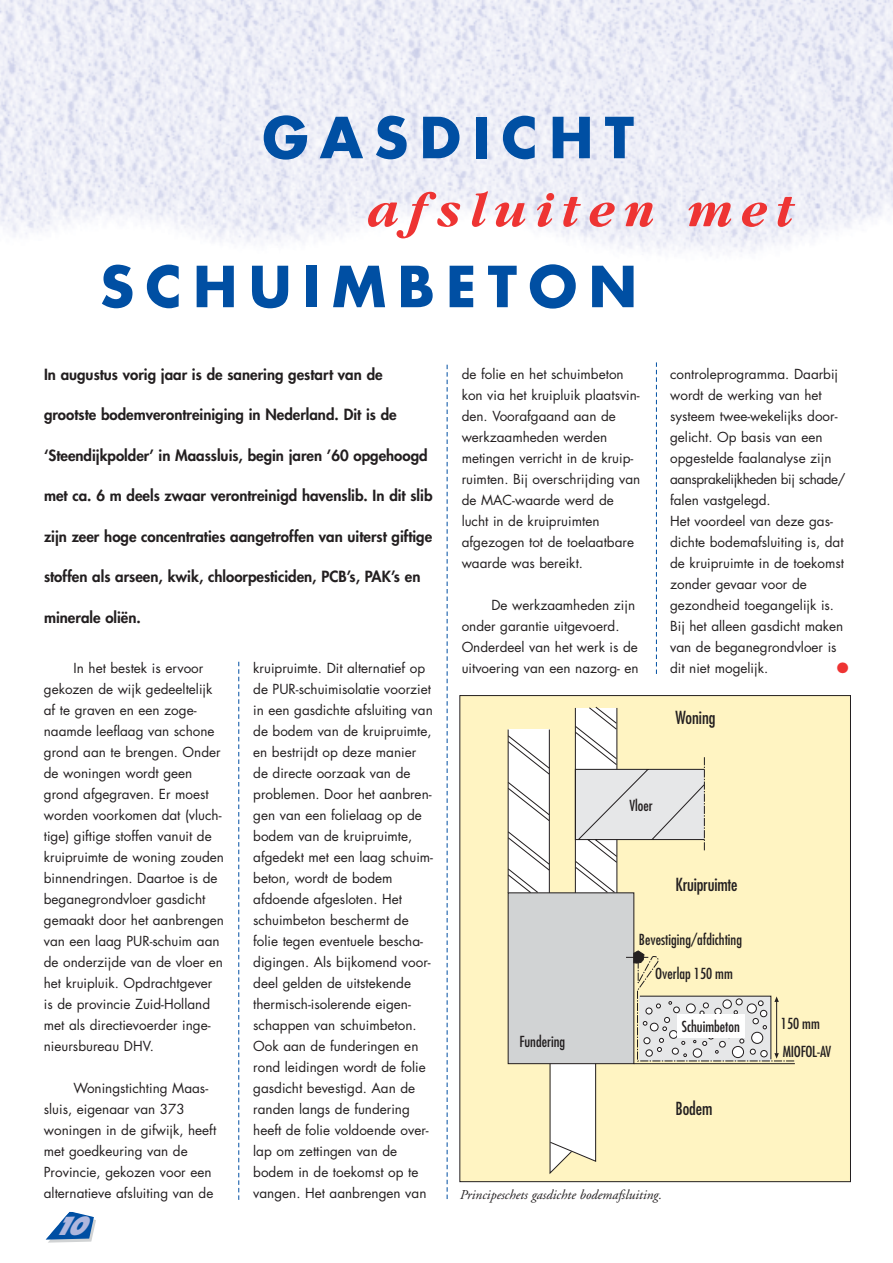
<style>
.page{position:relative;width:893px;height:1263px;background:#fff}
.page>*{position:absolute;margin:0;border:0;box-sizing:border-box;transform-origin:0 0}
.t1{font:700 55.05px "Futura";letter-spacing:.205em;color:#004fa3}
.t2{font:italic 700 51.75px "Garamond";letter-spacing:.17em;color:#ee3433}
.t3{font:italic 800 24.45px "Futura";color:#afb7dd;scale:.92 1}
.t4{font:condensed 17.55px "Futura";letter-spacing:-.01em;color:#231f20}
.t5{font:800 15px "Futura";color:#231f20}
.t6{font:15px "Zapf Dingbats";color:#ee3433}
.t7{font:condensed 14.85px "Futura";color:#231f20}
.t8{font:condensed 14.85px/27.6px "Futura";letter-spacing:-.02em;color:#231f20}
.t9{font:13.5px/21px "Futura";color:#231f20}
.t10{font:italic 13.5px "Adobe Garamond";color:#231f20}
</style>
<div class="page">
<img style="left:0;top:0;width:892px;height:255px">
<svg style="left:656px;top:362px;width:1px;height:312px"></svg>
<svg style="left:238px;top:662px;width:1px;height:538px"></svg>
<svg style="left:447px;top:365px;width:1px;height:834px"></svg>
<svg style="left:46px;top:1212px;width:50px;height:31px"></svg>
<div style="left:460px;top:696px;width:390px;height:486px;background:#fff4c2"></div>
<svg style="left:549px;top:1163px;width:12px;height:11px"></svg>
<svg style="left:507px;top:706px;width:288px;height:457px"></svg>
<svg style="left:625px;top:950px;width:170px;height:112px"></svg>
<div style="left:735px;top:998px;width:7px;height:7px;background:#fff;border:1px solid #231f20;border-radius:50%"></div>
<div style="left:677px;top:1014px;width:67px;height:24px;background:#fff"></div>
<hr style="left:616px;top:708px;width:1px;height:61px;background:#231f20">
<hr style="left:616px;top:840px;width:1px;height:53px;background:#231f20">
<h1 class="t1" style="left:262px;top:113px;width:373px">GASDICHT</h1>
<h2 class="t2" style="left:370px;top:191px;width:428px">afsluiten met</h2>
<h1 class="t1" style="left:100px;top:262px;width:538px">SCHUIMBETON</h1>
<p class="t5" style="left:44px;top:367px;width:340px">In augustus vorig jaar is de sanering gestart van de</p>
<p class="t5" style="left:44px;top:408px;width:354px">grootste bodemverontreiniging in Nederland. Dit is de</p>
<p class="t5" style="left:44px;top:448px;width:385px">‘Steendijkpolder’ in Maassluis, begin jaren ’60 opgehoogd</p>
<p class="t5" style="left:44px;top:489px;width:390px">met ca. 6 m deels zwaar verontreinigd havenslib. In dit slib</p>
<p class="t5" style="left:44px;top:529px;width:389px">zijn zeer hoge concentraties aangetroffen van uiterst giftige</p>
<p class="t5" style="left:44px;top:570px;width:378px">stoffen als arseen, kwik, chloorpesticiden, PCB’s, PAK’s en</p>
<p class="t5" style="left:44px;top:610px;width:98px">minerale oliën.</p>
<p class="t9" style="left:44px;top:659px;width:182px;text-indent:30px">In het bestek is ervoor gekozen de wijk gedeeltelijk af te graven en een zoge&shy;naamde leeflaag van schone grond aan te brengen. Onder de woningen wordt geen grond afgegraven. Er moest worden voorkomen dat (vluch&shy;tige) giftige stoffen vanuit de kruipruimte de woning zouden binnendringen. Daartoe is de beganegrondvloer gasdicht gemaakt door het aanbrengen van een laag PUR-schuim aan de onderzijde van de vloer en het kruipluik. Opdrachtgever is de provincie Zuid-Holland met als directievoerder inge&shy;nieursbureau DHV.</p>
<p class="t9" style="left:44px;top:1079px;width:174px;text-indent:30px">Woningstichting Maas&shy;sluis, eigenaar van 373 woningen in de gifwijk, heeft met goedkeuring van de<br>Provincie, gekozen voor een alternatieve afsluiting van de</p>
<h3 class="t3" style="left:52px;top:1216px;width:37px">10</h3>
<p class="t9" style="left:253px;top:659px;width:181px">kruipruimte. Dit alternatief op de PUR-schuimisolatie voorziet in een gasdichte afsluiting van de bodem van de kruipruimte, en bestrijdt op deze manier de directe oorzaak van de problemen. Door het aanbren&shy;gen van een folielaag op de bodem van de kruipruimte, afgedekt met een laag schuim&shy;beton, wordt de bodem afdoende afgesloten. Het schuimbeton beschermt de folie tegen eventuele bescha&shy;digingen. Als bijkomend voor&shy;deel gelden de uitstekende thermisch-isolerende eigen&shy;schappen van schuimbeton.<br>Ook aan de funderingen en rond leidingen wordt de folie gasdicht bevestigd. Aan de randen langs de fundering heeft de folie voldoende over&shy;lap om zettingen van de bodem in de toekomst op te vangen. Het aanbrengen van</p>
<p class="t9" style="left:461px;top:365px;width:180px">de folie en het schuimbeton kon via het kruipluik plaatsvin&shy;den. Voorafgaand aan de werkzaamheden werden metingen verricht in de kruip&shy;ruimten. Bij overschrijding van de MAC-waarde werd de lucht in de kruipruimten afgezogen tot de toelaatbare waarde was bereikt.</p>
<p class="t9" style="left:461px;top:596px;width:178px;text-indent:30px">De werkzaamheden zijn onder garantie uitgevoerd.<br>Onderdeel van het werk is de uitvoering van een nazorg- en</p>
<p class="t9" style="left:670px;top:365px;width:177px">controleprogramma. Daarbij wordt de werking van het systeem twee-wekelijks door&shy;gelicht. Op basis van een opgestelde faalanalyse zijn aansprakelijkheden bij schade/ falen vastgelegd.<br>Het voordeel van deze gas&shy;dichte bodemafsluiting is, dat de kruipruimte in de toekomst zonder gevaar voor de gezondheid toegangelijk is.<br>Bij het alleen gasdicht maken van de beganegrondvloer is dit niet mogelijk.</p>
<p class="t6" style="left:836px;top:661px;width:13px">●</p>
<p class="t4" style="left:675px;top:709px;width:42px">Woning</p>
<p class="t7" style="left:629px;top:799px;width:25px">Vloer</p>
<p class="t7" style="left:519px;top:1034px;width:47px">Fundering</p>
<p class="t4" style="left:675px;top:877px;width:64px">Kruipruimte</p>
<p class="t7" style="left:639px;top:933px;width:105px">Bevestiging/afdichting</p>
<p class="t7" style="left:655px;top:967px;width:79px">Overlap 150 mm</p>
<p class="t7" style="left:681px;top:1019px;width:59px">Schuimbeton</p>
<p class="t4" style="left:675px;top:1100px;width:39px">Bodem</p>
<p class="t10" style="left:459px;top:1190px;width:203px">Principeschets gasdichte bodemafsluiting.</p>
<p class="t8" style="left:781px;top:1011px;width:52px">150 mm<br>MIOFOL-AV</p>
</div>
